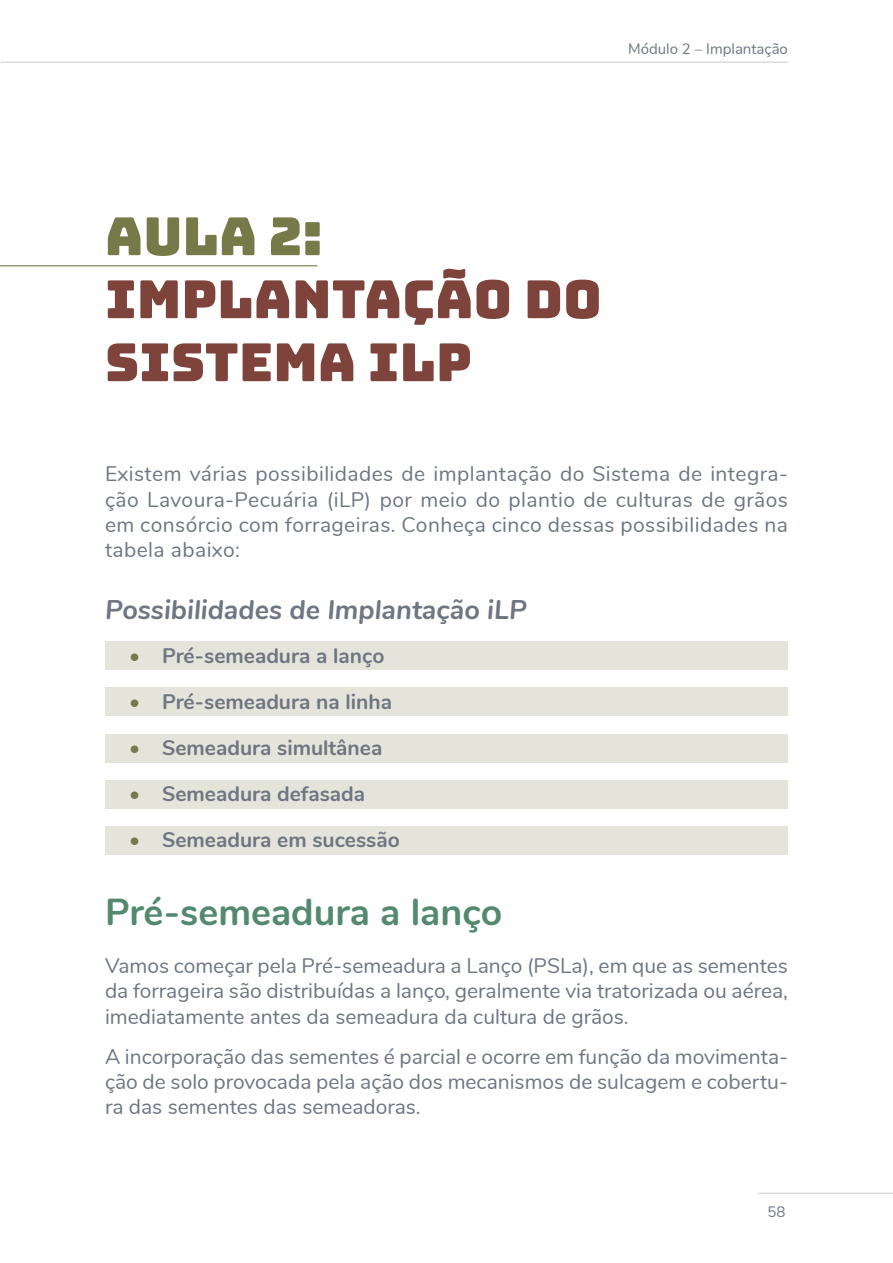
<style>
.page{position:relative;width:893px;height:1263px;background:#fff}
.page>*{position:absolute;margin:0;border:0;box-sizing:border-box;transform-origin:0 0}
.H1_Título{font:52.5px/63px "Bungee";color:#7e433b}
.H2_Subtítulo_1{font:700 37.5px "Nunito";color:#53896f}
.H4_Subtitulo_3{font:italic 700 27px "Nunito";color:#6e7682}
.Corpo_de_texto{font:21px/25.2px "Nunito";color:#6e7682;text-align:justify}
.t1{font:700 21px "Nunito";color:#6e7682}
.t2{font:15px "Nunito";color:#6e7682}
.s1{color:#767a48}
</style>
<div class="page">
<hr style="left:1px;top:61px;width:787px;height:2px;background:#dadada">
<hr style="left:758px;top:1193px;width:135px;height:1px;background:#dadada">
<div style="left:105px;top:641px;width:683px;height:29px;background:#e4e4da"></div>
<div style="left:105px;top:688px;width:683px;height:28px;background:#e4e4da"></div>
<div style="left:105px;top:734px;width:683px;height:28px;background:#e4e4da"></div>
<div style="left:105px;top:780px;width:683px;height:29px;background:#e4e4da"></div>
<div style="left:105px;top:826px;width:683px;height:29px;background:#e4e4da"></div>
<hr style="left:0;top:265px;width:317px;height:1px;background:#767a48">
<p class="t2" style="left:628px;top:38px;width:161px">Módulo 2 – Implantação</p>
<p class="H1_Título" style="left:105px;top:206px;width:498px"><span class="s1">AULA 2:<br></span>IMPLANTAÇÃO DO<br>SISTEMA ILP</p>
<p class="Corpo_de_texto" style="left:105px;top:460px;width:684px">Existem várias possibilidades de implantação do Sistema de integra&shy;ção Lavoura-Pecuária (iLP) por meio do plantio de culturas de grãos em consórcio com forrageiras. Conheça cinco dessas possibilidades na tabela abaixo:</p>
<p class="H4_Subtitulo_3" style="left:105px;top:590px;width:423px">Possibilidades de Implantação iLP</p>
<p class="t1" style="left:129px;top:640px;width:257px"><span class="s1">•</span> Pré-semeadura a lanço</p>
<p class="t1" style="left:129px;top:686px;width:265px"><span class="s1">•</span> Pré-semeadura na linha</p>
<p class="t1" style="left:129px;top:732px;width:255px"><span class="s1">•</span> Semeadura simultânea</p>
<p class="t1" style="left:129px;top:778px;width:238px"><span class="s1">•</span> Semeadura defasada</p>
<p class="t1" style="left:129px;top:825px;width:272px"><span class="s1">•</span> Semeadura em sucessão</p>
<p class="H2_Subtítulo_1" style="left:105px;top:885px;width:399px">Pré-semeadura a lanço</p>
<p class="Corpo_de_texto" style="left:105px;top:952px;width:684px">Vamos começar pela Pré-semeadura a Lanço (PSLa), em que as sementes da forrageira são distribuídas a lanço, geralmente via tratorizada ou aérea, imediatamente antes da semeadura da cultura de grãos.</p>
<p class="Corpo_de_texto" style="left:105px;top:1043px;width:684px">A incorporação das sementes é parcial e ocorre em função da movimenta&shy;ção de solo provocada pela ação dos mecanismos de sulcagem e cobertu&shy;ra das sementes das semeadoras.</p>
<p class="t2" style="left:767px;top:1200px;width:19px">58</p>
</div>
